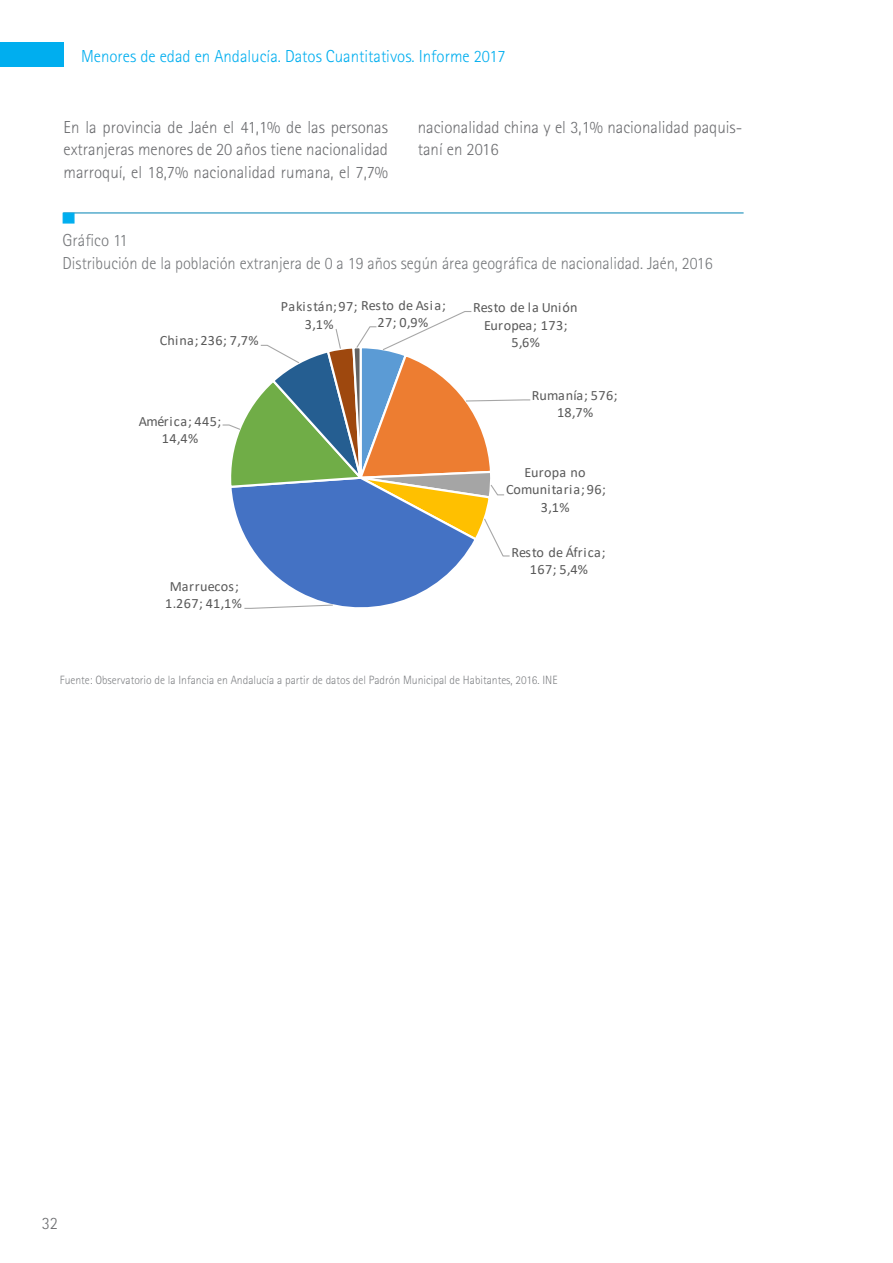
<style>
.page{position:relative;width:893px;height:1263px;background:#fff}
.page>*{position:absolute;margin:0;border:0;box-sizing:border-box;transform-origin:0 0}
.t1{font:300 17.4px/22.5px "Rotis Sans Serif";color:#6c6d70;text-align:justify}
.Título_Gráfico{font:300 17.4px "Rotis Sans Serif";color:#76787b;scale:.94 1}
.t2{font:300 17.4px "Rotis Sans Serif";color:#00aeef}
.Título_Gráfico-2{font:300 17.4px "Rotis Sans Serif";color:#76787b}
.t3{font:14.25px/17.4px "Calibri";letter-spacing:.015em;color:#595959;text-align:center}
.t4{font:14.25px/17.4px "Calibri";letter-spacing:.045em;color:#595959;text-align:center}
.Texto_nota_pie{font:300 12px "Rotis Sans Serif";color:#808285}
</style>
<div class="page">
<div style="left:0;top:43px;width:64px;height:24px;background:#00aeef"></div>
<hr style="left:63px;top:213px;width:681px;height:1px;background:#0082b4">
<div style="left:63px;top:213px;width:12px;height:11px;background:#00aeef;border:1px solid #00aeef"></div>
<svg style="left:222px;top:311px;width:309px;height:298px"></svg>
<p class="t2" style="left:81px;top:46px;width:426px">Menores de edad en Andalucía. Datos Cuantitativos. Informe 2017</p>
<p class="t1" style="left:64px;top:116px;width:326px">En la provincia de Jaén el 41,1% de las personas extranjeras menores de 20 años tiene nacionalidad marroquí, el 18,7% nacionalidad rumana, el 7,7%</p>
<p class="t1" style="left:418px;top:116px;width:326px">nacionalidad china y el 3,1% nacionalidad paquis&shy;taní en 2016</p>
<p class="Título_Gráfico-2" style="left:63px;top:230px;width:66px">Gráfico 11</p>
<p class="Título_Gráfico" style="left:63px;top:253px;width:693px">Distribución de la población extranjera de 0 a 19 años según área geográfica de nacionalidad. Jaén, 2016</p>
<p class="t3" style="left:160px;top:331px;width:100px">China; 236; 7,7%</p>
<p class="t4" style="left:281px;top:298px;width:78px">Pakistán; 97;<br>3,1%</p>
<p class="t3" style="left:361px;top:296px;width:86px">Resto de Asia;<br>27; 0,9%</p>
<p class="t3" style="left:139px;top:412px;width:84px">América; 445;<br>14,4%</p>
<p class="t3" style="left:165px;top:577px;width:78px">Marruecos;<br>1.267; 41,1%</p>
<p class="t3" style="left:473px;top:298px;width:106px">Resto de la Unión<br>Europea; 173;<br>5,6%</p>
<p class="t3" style="left:532px;top:386px;width:87px">Rumanía; 576;<br>18,7%</p>
<p class="t3" style="left:506px;top:463px;width:101px">Europa no<br>Comunitaria; 96;<br>3,1%</p>
<p class="t3" style="left:511px;top:543px;width:96px">Resto de África;<br>167; 5,4%</p>
<p class="Texto_nota_pie" style="left:60px;top:673px;width:499px">Fuente: Observatorio de la Infancia en Andalucía a partir de datos del Padrón Municipal de Habitantes, 2016. INE</p>
<p class="t1" style="left:42px;top:1211px;width:18px">32</p>
</div>
